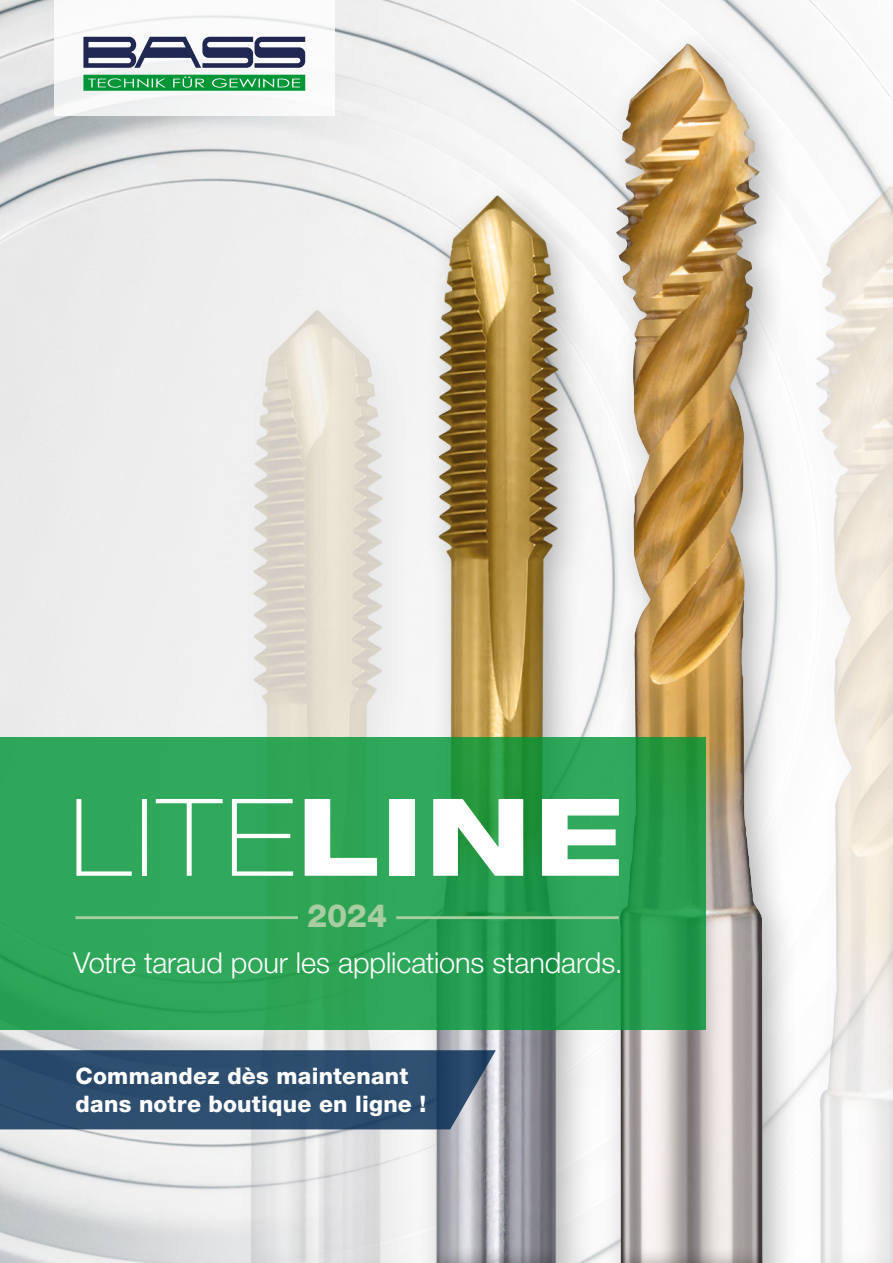
<style>
.page{position:relative;width:893px;height:1263px;background:#fff}
.page>*{position:absolute;margin:0;border:0;box-sizing:border-box;transform-origin:0 0}
.t1{font:100 expanded 107.55px "Helvetica Neue LT Std";color:#fff}
.t2{font:800 31.95px "Helvetica Neue LT Std";color:#a8cda0}
.t3{font:300 28.8px "Helvetica Neue LT Std";letter-spacing:-.005em;color:#fff}
.t4{font:800 22.8px/27.5px "Helvetica Neue LT Std";letter-spacing:.01em;color:#fff}
.s1{font-weight:800}
</style>
<div class="page">
<img style="left:0;top:0;width:893px;height:1263px">
<div style="left:589px;top:10px;width:201px;height:1253px;background:#000;opacity:.4"></div>
<div style="left:788px;top:152px;width:105px;height:1111px;background:#000;opacity:.4"></div>
<div style="left:416px;top:179px;width:178px;height:1084px;background:#f7f7f7"></div>
<div style="left:390px;top:157px;width:186px;height:1106px;background:#000;opacity:.4"></div>
<div style="left:229px;top:293px;width:193px;height:970px;background:#f4f4f4"></div>
<div style="left:203px;top:271px;width:198px;height:992px;background:#000;opacity:.4"></div>
<div style="left:54px;top:0;width:281px;height:116px;background:#fff"></div>
<svg style="left:83px;top:75px;width:222px;height:16px;background:#26a554"></svg>
<svg style="left:83px;top:37px;width:222px;height:31px"></svg>
<svg style="left:0;top:1050px;width:496px;height:79px;background:#335272"></svg>
<svg style="left:0;top:738px;width:706px;height:292px;background:#2ba354"></svg>
<hr style="left:75px;top:916px;width:223px;height:3px;background:#a8cda0">
<hr style="left:396px;top:916px;width:223px;height:3px;background:#a8cda0">
<h1 class="t1" style="left:70px;top:773px;width:553px">LITE<span class="s1">LINE</span></h1>
<h2 class="t2" style="left:307px;top:897px;width:82px">2024</h2>
<p class="t3" style="left:73px;top:945px;width:551px">Votre taraud pour les applications standards.</p>
<p class="t4" style="left:75px;top:1062px;width:352px">Commandez dès maintenant dans notre boutique en ligne !</p>
</div>
